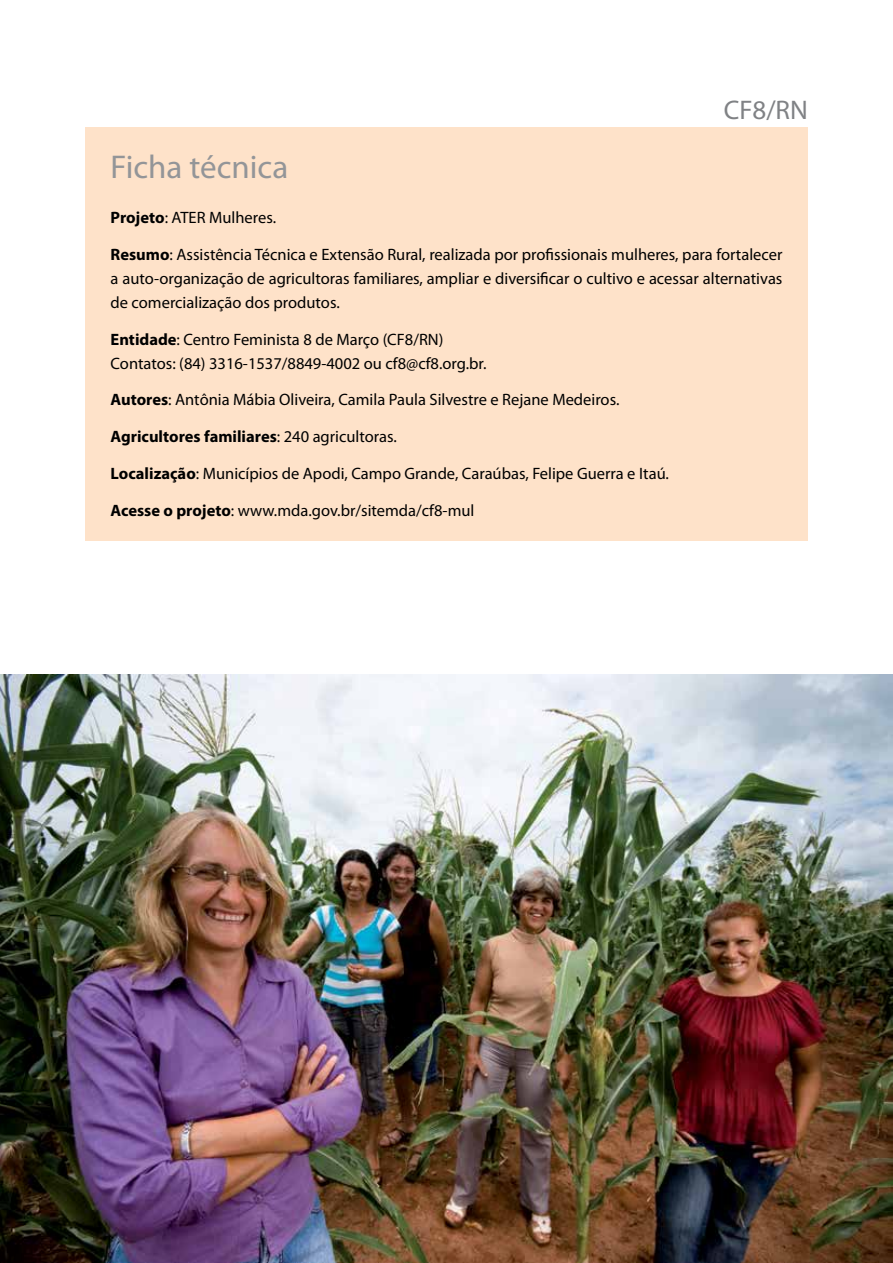
<style>
.page{position:relative;width:893px;height:1263px;background:#fff}
.page>*{position:absolute;margin:0;border:0;box-sizing:border-box;transform-origin:0 0}
.t1{font:33px "Myriad Pro";color:#939598}
.t2{font:27px "Myriad Pro";color:#808285}
.t3{font:16.5px/24px "Myriad Pro";color:#000;text-align:justify}
.t4{font:700 16.5px "Myriad Pro";color:#000}
.s1{font-weight:700}
.s2{font-weight:400}
</style>
<div class="page">
<div style="left:85px;top:128px;width:723px;height:413px;background:#fee2c9"></div>
<img style="left:0;top:675px;width:893px;height:588px">
<h2 class="t2" style="left:724px;top:93px;width:86px">CF8/RN</h2>
<h1 class="t1" style="left:111px;top:146px;width:179px">Ficha técnica</h1>
<p class="t3" style="left:111px;top:205px;width:167px"><span class="s1">Projeto</span>: ATER Mulheres.</p>
<p class="t3" style="left:111px;top:242px;width:673px"><span class="s1">Resumo</span>: Assistência Técnica e Extensão Rural, realizada por profissionais mulheres, para fortalecer a auto-organização de agricultoras familiares, ampliar e diversificar o cultivo e acessar alternativas de comercialização dos produtos.</p>
<p class="t3" style="left:111px;top:327px;width:377px"><span class="s1">Entidade</span>: Centro Feminista 8 de Março (CF8/RN)<br>Contatos: (84) 3316-1537/8849-4002 ou cf8@cf8.org.br.</p>
<p class="t3" style="left:111px;top:388px;width:510px"><span class="s1">Autores</span>: Antônia Mábia Oliveira, Camila Paula Silvestre e Rejane Medeiros.</p>
<p class="t4" style="left:111px;top:426px;width:288px">Agricultores familiares<span class="s2">: 240 agricultoras.</span></p>
<p class="t3" style="left:111px;top:461px;width:560px"><span class="s1">Localização</span>: Municípios de Apodi, Campo Grande, Caraúbas, Felipe Guerra e Itaú.</p>
<p class="t3" style="left:111px;top:498px;width:365px"><span class="s1">Acesse o projeto</span>: www.mda.gov.br/sitemda/cf8-mul</p>
</div>
